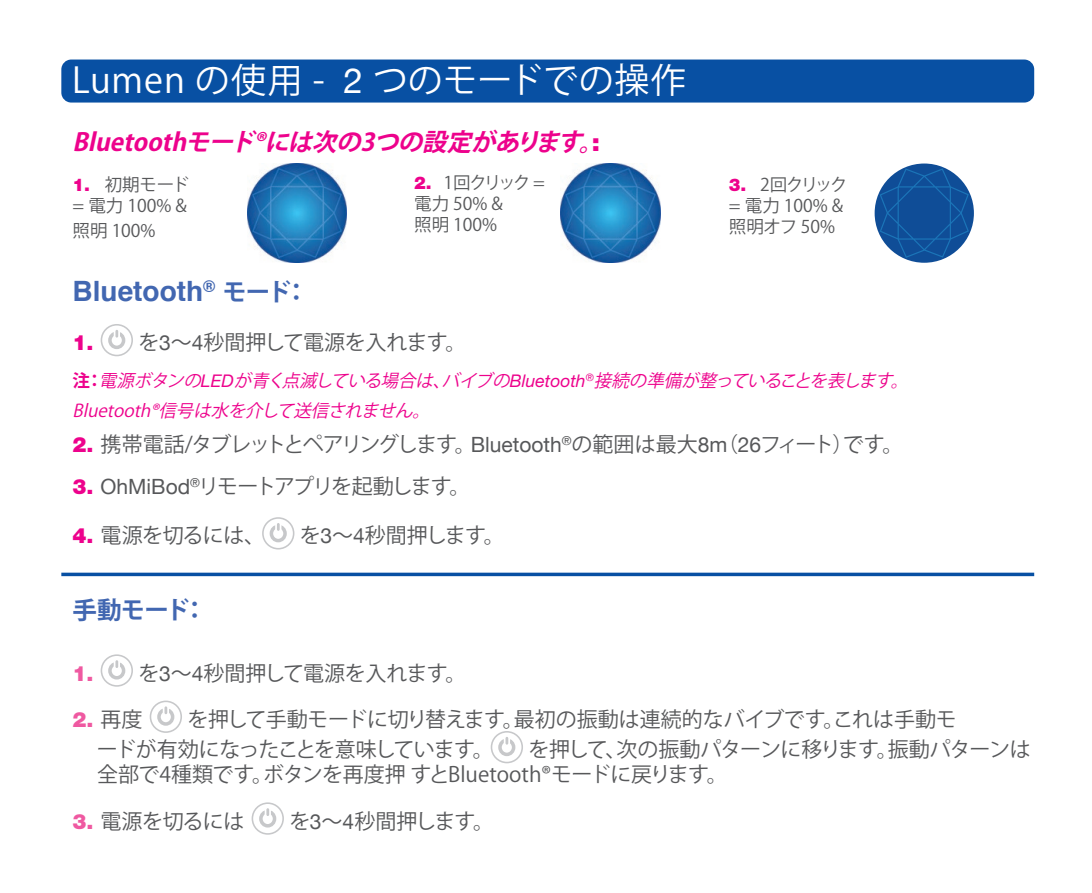
<style>
.page{position:relative;width:1092px;height:893px;background:#fff}
.page>*{position:absolute;margin:0;border:0;box-sizing:border-box;transform-origin:0 0}
.t1{font:35px "Koz Go Pro";letter-spacing:.02em;color:#fff}
.t2{font:700 28px "Helvetica";color:#4267b1}
.t3{font:italic 700 24.5px "Koz Go Pro";color:#ed028c}
.t4{font:700 24.5px "Koz Go Pro";letter-spacing:-.035em;color:#4267b1}
.t5{font:21px/30.4px "Koz Go Pro";letter-spacing:-.02em;color:#57585a}
.t6{font:21px "Koz Go Pro";letter-spacing:-.08em;color:#57585a}
.t7{font:21px "Koz Go Pro";letter-spacing:-.09em;color:#57585a}
.t8{font:900 21px "Helvetica Neue";color:#ef59a1}
.t9{font:italic 17.5px/29.8px "Koz Go Pro";color:#ed028c}
.t10{font:17.5px/21px "Koz Go Pro";color:#57585a}
.s1{font-family:"Helvetica Neue"}
.s2{font-family:"Helvetica Neue";font-weight:900;font-style:normal}
.s3{font-family:"Helvetica Neue";font-weight:900;color:#ed028c}
.s4{font-family:"Koz Go Pro";font-size:24.5px}
.s5{font-weight:700;font-style:normal}
.s6{font-family:"Helvetica Neue";font-weight:900;color:#ef59a1}
.s7{font-family:"Koz Go Pro";font-weight:400;color:#57585a}
</style>
<div class="page">
<div style="left:61px;top:60px;width:973px;height:43px;background:#0850a3;border-radius:10px"></div>
<hr style="left:61px;top:573px;width:973px;height:3px;background:#0850a3">
<div style="left:874px;top:164px;width:99px;height:99px;background:#0f4d97;border-radius:50%"></div>
<svg style="left:879px;top:168px;width:89px;height:90px"></svg>
<img style="left:561px;top:164px;width:99px;height:99px">
<img style="left:247px;top:164px;width:99px;height:99px">
<div style="left:101px;top:324px;width:32px;height:32px;border:2px solid #c7c8ca;border-radius:50%"></div>
<div style="left:108px;top:331px;width:17px;height:18px;border:4px solid #c7c8ca;border-radius:50%"></div>
<div style="left:114px;top:328px;width:6px;height:11px;border:2px solid #fff;border-radius:2px"></div>
<div style="left:262px;top:517px;width:32px;height:32px;border:2px solid #c7c8ca;border-radius:50%"></div>
<div style="left:269px;top:525px;width:18px;height:17px;border:4px solid #c7c8ca;border-radius:50%"></div>
<div style="left:275px;top:521px;width:6px;height:12px;border:2px solid #fff;border-radius:2px"></div>
<div style="left:101px;top:654px;width:32px;height:33px;border:2px solid #c7c8ca;border-radius:50%"></div>
<div style="left:108px;top:662px;width:17px;height:17px;border:4px solid #c7c8ca;border-radius:50%"></div>
<div style="left:114px;top:658px;width:6px;height:12px;border:2px solid #fff;border-radius:2px"></div>
<div style="left:150px;top:701px;width:32px;height:32px;border:2px solid #c7c8ca;border-radius:50%"></div>
<div style="left:157px;top:708px;width:17px;height:18px;border:4px solid #c7c8ca;border-radius:50%"></div>
<div style="left:163px;top:705px;width:6px;height:11px;border:2px solid #fff;border-radius:2px"></div>
<div style="left:490px;top:731px;width:33px;height:32px;border:2px solid #c7c8ca;border-radius:50%"></div>
<div style="left:498px;top:738px;width:17px;height:18px;border:4px solid #c7c8ca;border-radius:50%"></div>
<div style="left:504px;top:736px;width:5px;height:9px;background:#c7c8ca;border-radius:2px"></div>
<div style="left:503px;top:735px;width:7px;height:11px;border:2px solid #fff;border-radius:2px"></div>
<div style="left:251px;top:802px;width:33px;height:33px;border:2px solid #c7c8ca;border-radius:50%"></div>
<div style="left:259px;top:810px;width:17px;height:17px;border:4px solid #c7c8ca;border-radius:50%"></div>
<div style="left:265px;top:806px;width:6px;height:12px;border:2px solid #fff;border-radius:2px"></div>
<h1 class="t1" style="left:72px;top:57px;width:615px">Lumen の使用 - <span class="s1">2</span> つのモードでの操作</h1>
<p class="t3" style="left:73px;top:127px;width:540px">Bluetoothモード®には次の3つの設定があります。<span class="s2">:</span></p>
<p class="t10" style="left:73px;top:175px;width:118px"><span class="s3">1.</span> 初期モード= 電力 100% &amp;</p>
<p class="t10" style="left:73px;top:220px;width:84px">照明 100%</p>
<p class="t10" style="left:414px;top:172px;width:132px"><span class="s3">2.</span> 1回クリック =電力 50% &amp;<br>照明 100%</p>
<p class="t10" style="left:729px;top:175px;width:120px"><span class="s3">3.</span> 2回クリック= 電力 100% &amp;照明オフ 50%</p>
<h2 class="t2" style="left:73px;top:269px;width:237px">Bluetooth<sup>®</sup> <span class="s4">モード：</span></h2>
<p class="t5" style="left:73px;top:328px;width:395px"><span class="s3">1.</span> を<span class="s1">3</span>～<span class="s1">4</span>秒間押して電源を入れます。</p>
<p class="t9" style="left:73px;top:366px;width:842px"><span class="s5">注：</span>電源ボタンの<span class="s1">L ED</span> が青く点滅している場合は、バイブの<span class="s1">B l u e t o o t h</span> <sup>®</sup> 接続の準備が整っていることを表します。<br>Bluetooth®信号は水を介して送信されません。</p>
<p class="t6" style="left:73px;top:431px;width:832px"><span class="s3">2.</span> 携帯電話/タブレットとペアリングします。<span class="s1">Bluetooth</span><sup>®</sup>の範囲は最大<span class="s1">8m</span>（<span class="s1">26</span>フィート）です。</p>
<p class="t7" style="left:73px;top:473px;width:399px"><span class="s3">3.</span> <span class="s1">OhMiBod</span><sup>®</sup>リモートアプリを起動します。</p>
<p class="t5" style="left:73px;top:521px;width:194px"><span class="s3">4.</span> 電源を切るには、</p>
<p class="t5" style="left:300px;top:521px;width:206px">を<span class="s1">3</span>～<span class="s1">4</span>秒間押します。</p>
<p class="t4" style="left:73px;top:594px;width:136px">手動モード：</p>
<p class="t5" style="left:73px;top:658px;width:395px"><span class="s6">1.</span> を<span class="s1">3</span>～<span class="s1">4</span>秒間押して電源を入れます。</p>
<p class="t8" style="left:73px;top:707px;width:72px">2. <span class="s7">再度</span></p>
<p class="t5" style="left:97px;top:704px;width:861px;text-indent:91px">を押して手動モードに切り替えます。最初の振動は連続的なバイブです。これは手動モードが有効になったことを意味しています。</p>
<p class="t5" style="left:97px;top:737px;width:935px;line-height:25.2px;text-indent:431px">を押して、次の振動パターンに移ります。振動パターンは全部で4種類です。ボタンを再度押 すとBluetooth®モードに戻ります。</p>
<p class="t5" style="left:73px;top:806px;width:173px"><span class="s6">3.</span> 電源を切るには</p>
<p class="t5" style="left:289px;top:806px;width:206px">を<span class="s1">3</span>～<span class="s1">4</span>秒間押します。</p>
</div>
